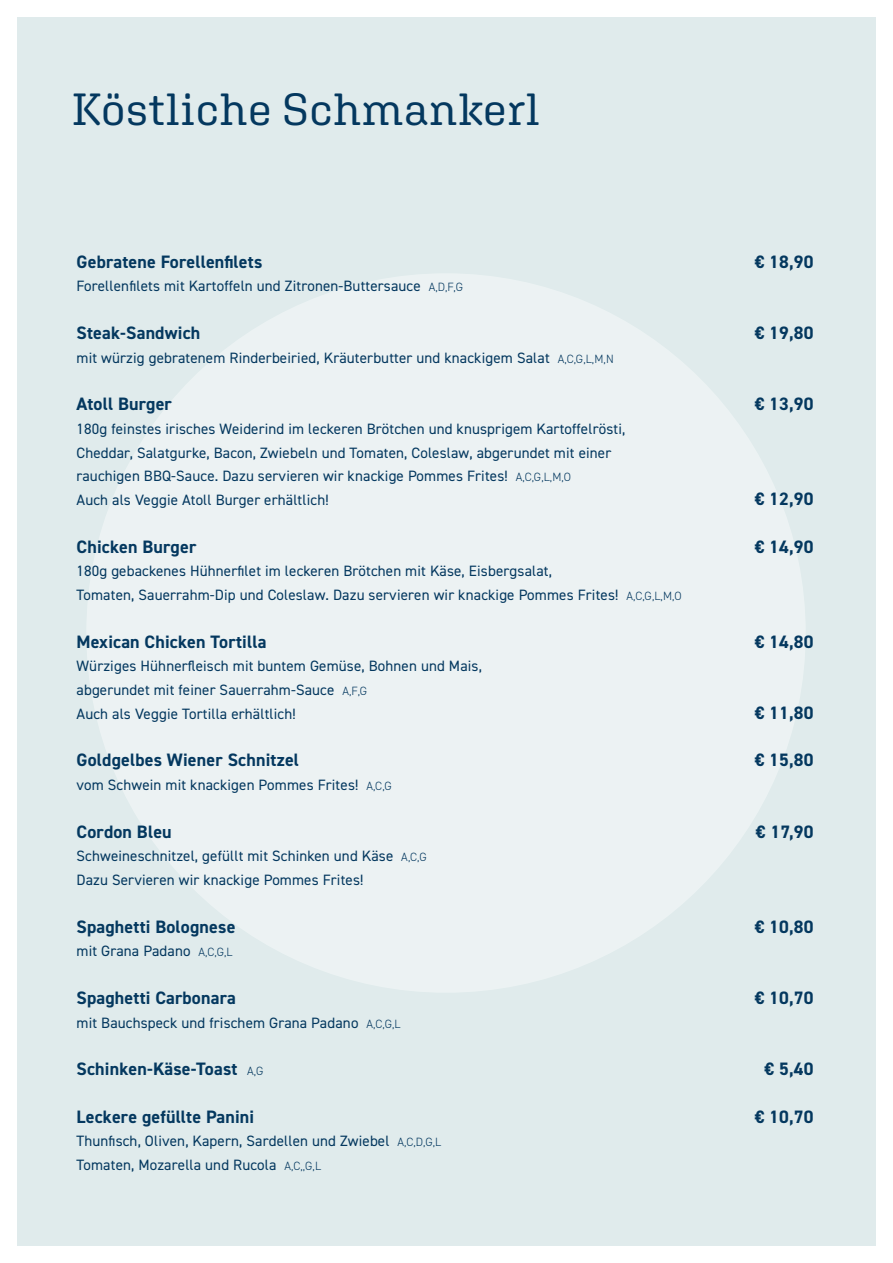
<style>
.page{position:relative;width:893px;height:1263px;background:#fff}
.page>*{position:absolute;margin:0;border:0;box-sizing:border-box;transform-origin:0 0}
.t1{font:45px "Aglet Slab";letter-spacing:.015em;color:#04385f}
.t2{font:700 18px "DIN2014";letter-spacing:.01em;color:#04385f}
.t3{font:15px/23.7px "DIN2014";letter-spacing:.01em;color:#04385f}
.s1{font-weight:300;font-size:12px}
</style>
<div class="page">
<div style="left:17px;top:17px;width:859px;height:1229px;background:#e0ebec"></div>
<div style="left:86px;top:273px;width:720px;height:720px;background:#ecf2f3;border-radius:50%"></div>
<h1 class="t1" style="left:72px;top:83px;width:469px">Köstliche Schmankerl</h1>
<p class="t2" style="left:77px;top:249px;width:187px">Gebratene Forellenfilets</p>
<p class="t2" style="left:755px;top:249px;width:60px">€ 18,90</p>
<p class="t3" style="left:77px;top:274px;width:388px">Forellenfilets mit Kartoffeln und Zitronen-Buttersauce <span class="s1">A,D,F,G</span></p>
<p class="t2" style="left:77px;top:321px;width:125px">Steak-Sandwich</p>
<p class="t2" style="left:755px;top:321px;width:60px">€ 19,80</p>
<p class="t3" style="left:77px;top:345px;width:539px">mit würzig gebratenem Rinderbeiried, Kräuterbutter und knackigem Salat <span class="s1">A,C,G,L,M,N</span></p>
<p class="t2" style="left:77px;top:392px;width:97px">Atoll Burger</p>
<p class="t2" style="left:755px;top:392px;width:60px">€ 13,90</p>
<p class="t3" style="left:77px;top:416px;width:550px">180g feinstes irisches Weiderind im leckeren Brötchen und knusprigem Kartoffelrösti, Cheddar, Salatgurke, Bacon, Zwiebeln und Tomaten, Coleslaw, abgerundet mit einer rauchigen BBQ-Sauce. Dazu servieren wir knackige Pommes Frites! <span class="s1">A,C,G,L,M,O<br></span>Auch als Veggie Atoll Burger erhältlich!</p>
<p class="t2" style="left:755px;top:487px;width:60px">€ 12,90</p>
<p class="t2" style="left:77px;top:534px;width:121px">Chicken Burger</p>
<p class="t2" style="left:755px;top:534px;width:60px">€ 14,90</p>
<p class="t3" style="left:77px;top:559px;width:607px">180g gebackenes Hühnerfilet im leckeren Brötchen mit Käse, Eisbergsalat,<br>Tomaten, Sauerrahm-Dip und Coleslaw. Dazu servieren wir knackige Pommes Frites! <span class="s1">A,C,G,L,M,O</span></p>
<p class="t2" style="left:77px;top:629px;width:191px">Mexican Chicken Tortilla</p>
<p class="t2" style="left:755px;top:629px;width:60px">€ 14,80</p>
<p class="t3" style="left:77px;top:654px;width:407px">Würziges Hühnerfleisch mit buntem Gemüse, Bohnen und Mais, abgerundet mit feiner Sauerrahm-Sauce <span class="s1">A,F,G<br></span>Auch als Veggie Tortilla erhältlich!</p>
<p class="t2" style="left:755px;top:701px;width:60px">€ 11,80</p>
<p class="t2" style="left:77px;top:748px;width:224px">Goldgelbes Wiener Schnitzel</p>
<p class="t2" style="left:755px;top:748px;width:60px">€ 15,80</p>
<p class="t3" style="left:77px;top:773px;width:317px">vom Schwein mit knackigen Pommes Frites! <span class="s1">A,C,G</span></p>
<p class="t2" style="left:77px;top:819px;width:97px">Cordon Bleu</p>
<p class="t2" style="left:756px;top:819px;width:59px">€ 17,90</p>
<p class="t3" style="left:77px;top:844px;width:352px">Schweineschnitzel, gefüllt mit Schinken und Käse <span class="s1">A,C,G<br></span>Dazu Servieren wir knackige Pommes Frites!</p>
<p class="t2" style="left:77px;top:914px;width:160px">Spaghetti Bolognese</p>
<p class="t2" style="left:755px;top:914px;width:60px">€ 10,80</p>
<p class="t3" style="left:77px;top:939px;width:158px">mit Grana Padano <span class="s1">A,C,G,L</span></p>
<p class="t2" style="left:77px;top:986px;width:161px">Spaghetti Carbonara</p>
<p class="t2" style="left:755px;top:986px;width:60px">€ 10,70</p>
<p class="t3" style="left:77px;top:1010px;width:325px">mit Bauchspeck und frischem Grana Padano <span class="s1">A,C,G,L</span></p>
<p class="t2" style="left:77px;top:1057px;width:188px">Schinken-Käse-Toast <span class="s1">A,G</span></p>
<p class="t2" style="left:765px;top:1057px;width:50px">€ 5,40</p>
<p class="t2" style="left:77px;top:1104px;width:179px">Leckere gefüllte Panini</p>
<p class="t2" style="left:755px;top:1104px;width:60px">€ 10,70</p>
<p class="t3" style="left:77px;top:1129px;width:366px">Thunfisch, Oliven, Kapern, Sardellen und Zwiebel <span class="s1">A,C,D,G,L<br></span>Tomaten, Mozarella und Rucola <span class="s1">A,C,,G,L</span></p>
</div>
